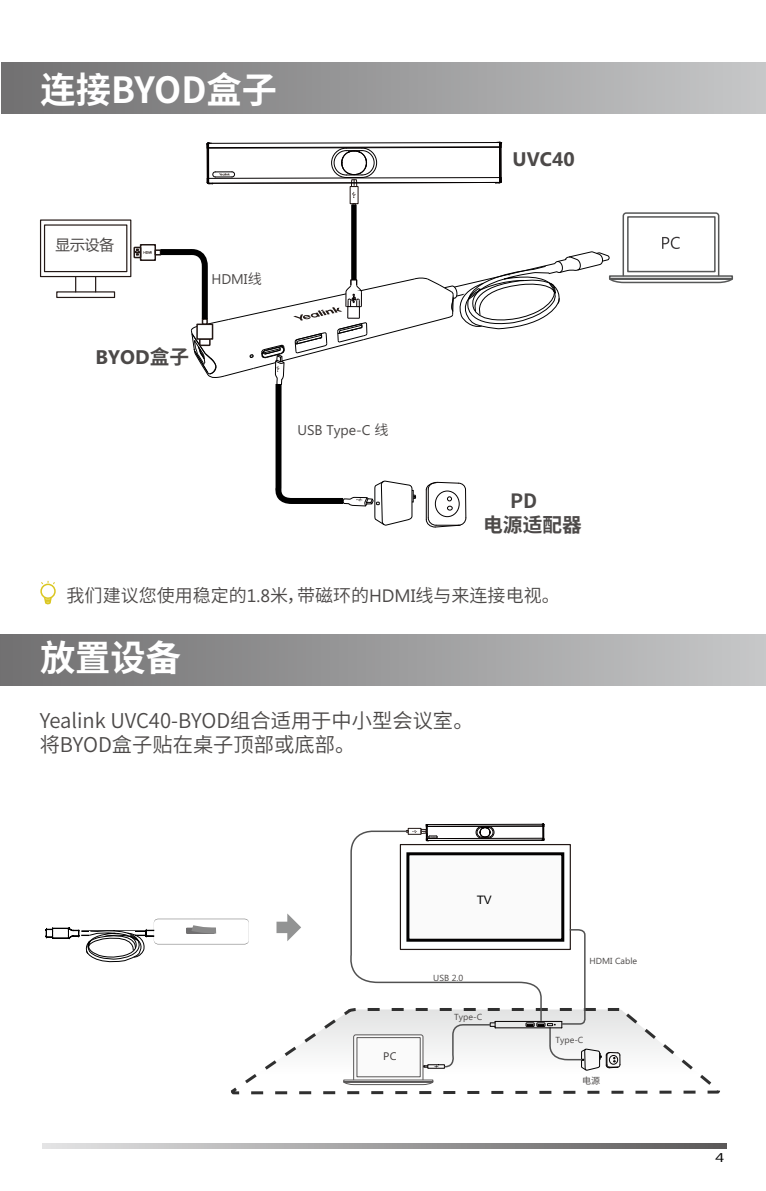
<style>
.page{position:relative;width:766px;height:1191px;background:#fff}
.page>*{position:absolute;margin:0;border:0;box-sizing:border-box;transform-origin:0 0}
.t1{font:700 36px "Source Han Sans CN";color:#fff}
.t2{font:20.4px/24.3px "Source Han Sans CN";color:#4c4948}
.t3{font:700 19.8px/23.7px "Source Han Sans CN";color:#4c4948}
.t4{font:700 19.8px "Microsoft Phags Pa";color:#4c4948}
.t5{font:700 19.5px "Microsoft Phags Pa";color:#4c4948}
.t6{font:18px "Source Han Sans CN";color:#4c4948}
.t7{font:14.7px "Microsoft Ya Hei";color:#4c4948}
.t8{font:14.1px "Microsoft Phags Pa";color:#4c4948}
.t9{font:12.6px "Microsoft Phags Pa";color:#000;scale:1.29 1}
.t10{font:11.7px "Arial";color:#000}
.t11{font:11.1px "Microsoft Phags Pa";color:#3e3a39}
.t12{font:9px "Source Han Sans CN";color:#4c4948}
.t13{font:8.7px "Microsoft Phags Pa";color:#4c4948}
.s1{font-family:"Source Han Sans CN"}
.s2{font-family:"Microsoft Phags Pa"}
</style>
<div class="page">
<div style="left:1px;top:62px;width:764px;height:51px;background:linear-gradient(to right,#706f70,#c6c7c8)"></div>
<div style="left:40px;top:583px;width:16px;height:16px;border:2px solid #dac620;border-radius:50%"></div>
<svg style="left:41px;top:581px;width:14px;height:4px"></svg>
<svg style="left:43px;top:595px;width:10px;height:10px"></svg>
<div style="left:0;top:635px;width:765px;height:51px;background:linear-gradient(to right,#706f70,#c6c7c8)"></div>
<div style="left:40px;top:219px;width:91px;height:58px;border:1px solid #231815"></div>
<div style="left:44px;top:224px;width:83px;height:48px;border:1px solid #231815"></div>
<svg style="left:75px;top:276px;width:1px;height:15px"></svg>
<svg style="left:95px;top:277px;width:1px;height:14px"></svg>
<div style="left:56px;top:291px;width:59px;height:7px;border:1px solid #231815"></div>
<svg style="left:46px;top:918px;width:203px;height:45px"></svg>
<svg style="left:276px;top:913px;width:25px;height:28px"></svg>
<svg style="left:230px;top:1009px;width:490px;height:86px"></svg>
<div style="left:406px;top:852px;width:158px;height:89px;background:#fafafa;border:3px solid #020000"></div>
<hr style="left:495px;top:1027px;width:66px;height:1px;background:#040000">
<hr style="left:495px;top:1021px;width:66px;height:1px;background:#040000">
<svg style="left:525px;top:928px;width:95px;height:143px"></svg>
<svg style="left:343px;top:1020px;width:152px;height:65px"></svg>
<svg style="left:42px;top:1143px;width:684px;height:5px;background:#9f9e9e"></svg>
<hr style="left:427px;top:823px;width:116px;height:2px;background:#040000">
<hr style="left:426px;top:825px;width:117px;height:2px;background:#040000">
<svg style="left:541px;top:823px;width:3px;height:18px"></svg>
<svg style="left:475px;top:825px;width:19px;height:4px"></svg>
<svg style="left:407px;top:823px;width:31px;height:6px"></svg>
<svg style="left:346px;top:829px;width:196px;height:192px"></svg>
<svg style="left:133px;top:141px;width:600px;height:386px"></svg>
<h1 class="t1" style="left:41px;top:69px;width:238px">连接BYOD盒子</h1>
<p class="t7" style="left:55px;top:235px;width:60px">显示设备</p>
<p class="t8" style="left:211px;top:269px;width:52px">HDMI<span class="s1">线</span></p>
<p class="t4" style="left:96px;top:343px;width:95px">BYOD<span class="s1">盒子</span></p>
<p class="t8" style="left:297px;top:420px;width:93px">USB Type-C <span class="s1">线</span></p>
<p class="t5" style="left:512px;top:145px;width:64px">UVC40</p>
<p class="t3" style="left:483px;top:489px;width:100px;text-indent:27px">PD<br>电源适配器</p>
<p class="t6" style="left:67px;top:585px;width:494px">我们建议您使用稳定的<span class="s2">1.8</span>米，带磁环的<span class="s2">HDMI</span>线与来连接电视。</p>
<h1 class="t1" style="left:40px;top:638px;width:142px">放置设备</h1>
<p class="t2" style="left:40px;top:708px;width:435px">Yealink UVC40-BYOD组合适用于中小型会议室。将BYOD盒子贴在桌子顶部或底部。</p>
<p class="t10" style="left:476px;top:892px;width:17px">TV</p>
<p class="t11" style="left:383px;top:1049px;width:15px">PC</p>
<p class="t13" style="left:433px;top:971px;width:31px">USB 2.0</p>
<p class="t13" style="left:454px;top:1010px;width:29px">Type-C</p>
<p class="t13" style="left:589px;top:955px;width:49px">HDMI Cable</p>
<p class="t13" style="left:555px;top:1034px;width:29px">Type-C</p>
<p class="t12" style="left:582px;top:1075px;width:19px">电源</p>
<p class="t9" style="left:715px;top:1148px;width:8px">4</p>
</div>
